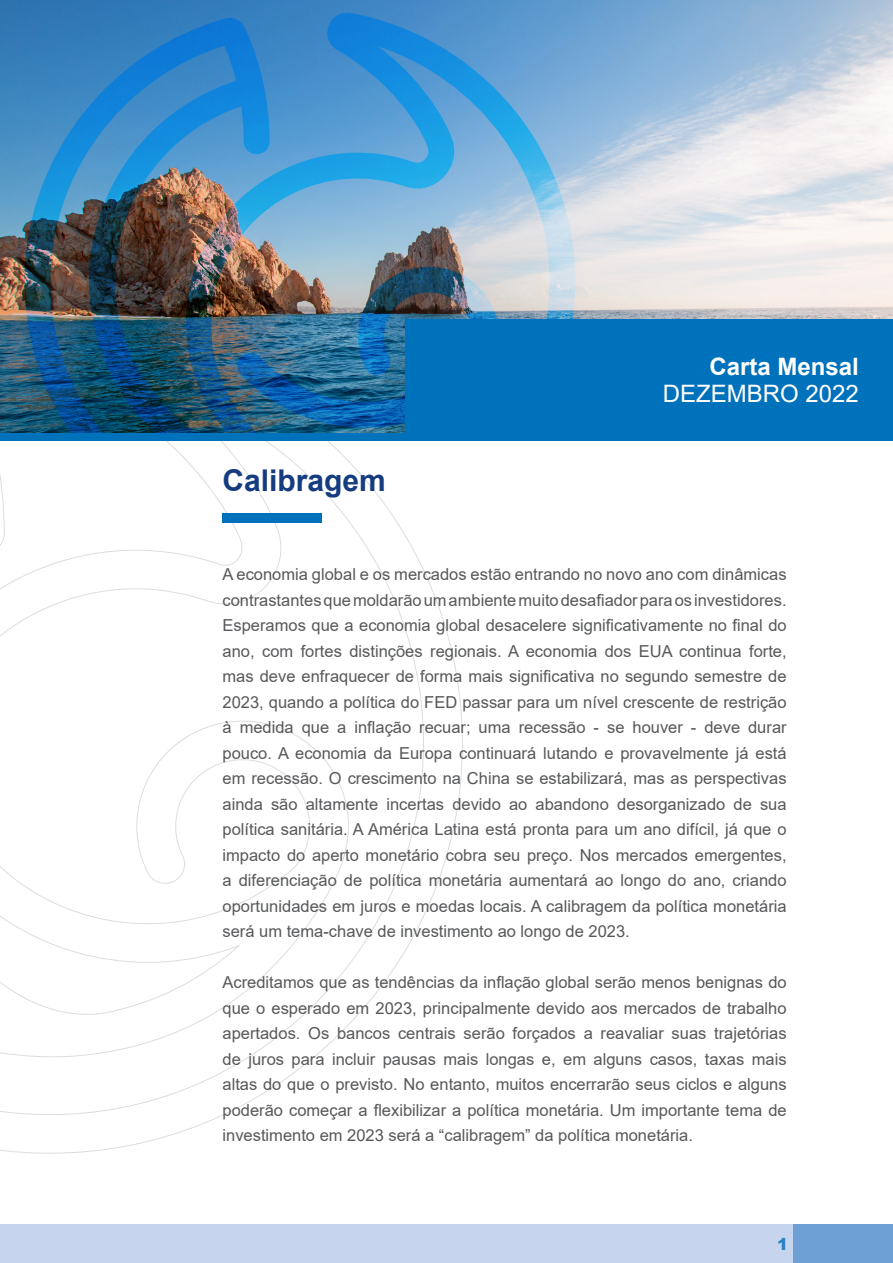
<style>
.page{position:relative;width:893px;height:1263px;background:#fff}
.page>*{position:absolute;margin:0;border:0;box-sizing:border-box;transform-origin:0 0}
.Título_azul{font:700 30px "Arial";color:#153c80}
.Título_azul-2{font:24px "Arial";color:#fff}
.Título_azul-3{font:700 24px "Arial";color:#fff}
.Texto{font:16.5px/25.5px "Arial";color:#57585a;text-align:justify}
.t1{font:900 16.5px "Arial";color:#2783c5}
</style>
<div class="page">
<div style="left:0;top:1225px;width:893px;height:38px;background:#c6d5ed"></div>
<svg style="left:0;top:441px;width:463px;height:713px"></svg>
<div style="left:793px;top:1225px;width:100px;height:38px;background:#6d9fd4"></div>
<div style="left:223px;top:513px;width:99px;height:10px;background:#0072bc"></div>
<img style="left:0;top:0;width:893px;height:434px">
<img style="left:24px;top:11px;width:552px;height:423px">
<div style="left:405px;top:320px;width:488px;height:119px;background:#0072bc"></div>
<div style="left:0;top:434px;width:893px;height:7px;background:#0072bc"></div>
<p class="Título_azul" style="left:223px;top:459px;width:165px">Calibragem</p>
<p class="Título_azul-3" style="left:710px;top:349px;width:151px">Carta Mensal</p>
<p class="Título_azul-2" style="left:663px;top:377px;width:198px">DEZEMBRO 2022</p>
<p class="Texto" style="left:223px;top:562px;width:566px">A economia global e os mercados estão entrando no novo ano com dinâmicas contrastantes que moldarão um ambiente muito desafiador para os investidores.<br>Esperamos que a economia global desacelere significativamente no final do ano, com fortes distinções regionais. A economia dos EUA continua forte, mas deve enfraquecer de forma mais significativa no segundo semestre de 2023, quando a política do FED passar para um nível crescente de restrição à medida que a inflação recuar; uma recessão - se houver - deve durar pouco. A economia da Europa continuará lutando e provavelmente já está em recessão. O crescimento na China se estabilizará, mas as perspectivas ainda são altamente incertas devido ao abandono desorganizado de sua política sanitária. A América Latina está pronta para um ano difícil, já que o impacto do aperto monetário cobra seu preço. Nos mercados emergentes, a diferenciação de política monetária aumentará ao longo do ano, criando oportunidades em juros e moedas locais. A calibragem da política monetária será um tema-chave de investimento ao longo de 2023.</p>
<p class="Texto" style="left:223px;top:970px;width:566px">Acreditamos que as tendências da inflação global serão menos benignas do que o esperado em 2023, principalmente devido aos mercados de trabalho apertados. Os bancos centrais serão forçados a reavaliar suas trajetórias de juros para incluir pausas mais longas e, em alguns casos, taxas mais altas do que o previsto. No entanto, muitos encerrarão seus ciclos e alguns poderão começar a flexibilizar a política monetária. Um importante tema de investimento em 2023 será a “calibragem” da política monetária.</p>
<p class="t1" style="left:777px;top:1232px;width:13px">1</p>
</div>
